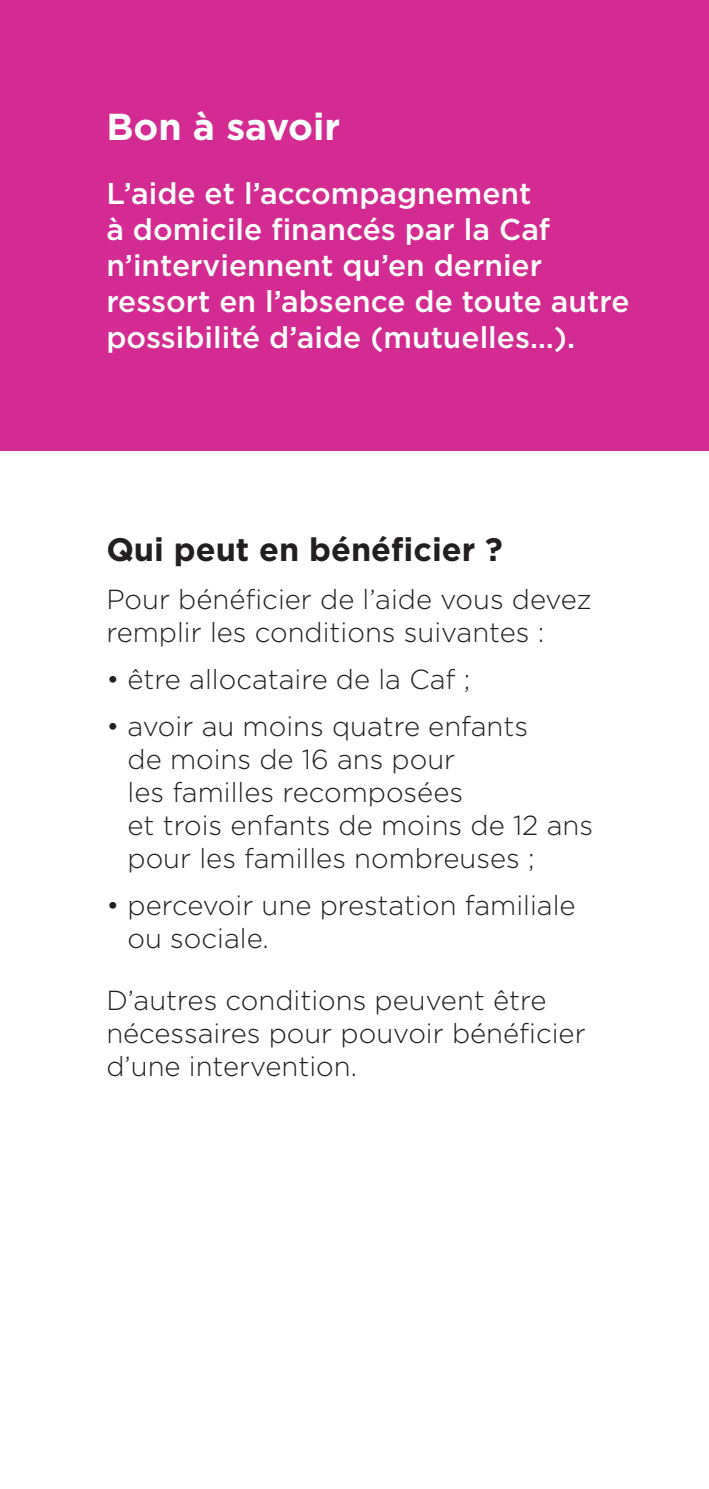
<style>
.page{position:relative;width:709px;height:1489px;background:#fff}
.page>*{position:absolute;margin:0;border:0;box-sizing:border-box;transform-origin:0 0}
.t1{font:700 37.5px "Gotham";color:#fff}
.t2{font:700 32.5px "Gotham";color:#231f20}
.t3{font:500 30px/36px "Gotham";color:#fff}
.t4{font:300 27.5px/33px "Gotham";color:#231f20}
</style>
<div class="page">
<div style="left:0;top:0;width:709px;height:450px;background:#d32b91"></div>
<h1 class="t1" style="left:106px;top:102px;width:235px">Bon à savoir</h1>
<p class="t3" style="left:106px;top:175px;width:524px">L’aide et l’accompagnement<br>à domicile financés par la Caf n’interviennent qu’en dernier ressort en l’absence de toute autre possibilité d’aide (mutuelles…).</p>
<p class="t2" style="left:106px;top:528px;width:398px">Qui peut en bénéficier ?</p>
<p class="t4" style="left:106px;top:581px;width:487px">Pour bénéficier de l’aide vous devez remplir les conditions suivantes :</p>
<p class="t4" style="left:106px;top:661px;width:365px">• être allocataire de la Caf ;</p>
<p class="t4" style="left:127px;top:709px;width:467px;text-indent:-21px">• avoir au moins quatre enfants<br>de moins de 16 ans pour<br>les familles recomposées<br>et trois enfants de moins de 12 ans pour les familles nombreuses ;</p>
<p class="t4" style="left:127px;top:888px;width:449px;text-indent:-21px">• percevoir une prestation familiale ou sociale.</p>
<p class="t4" style="left:106px;top:982px;width:481px">D’autres conditions peuvent être nécessaires pour pouvoir bénéficier d’une intervention.</p>
</div>
